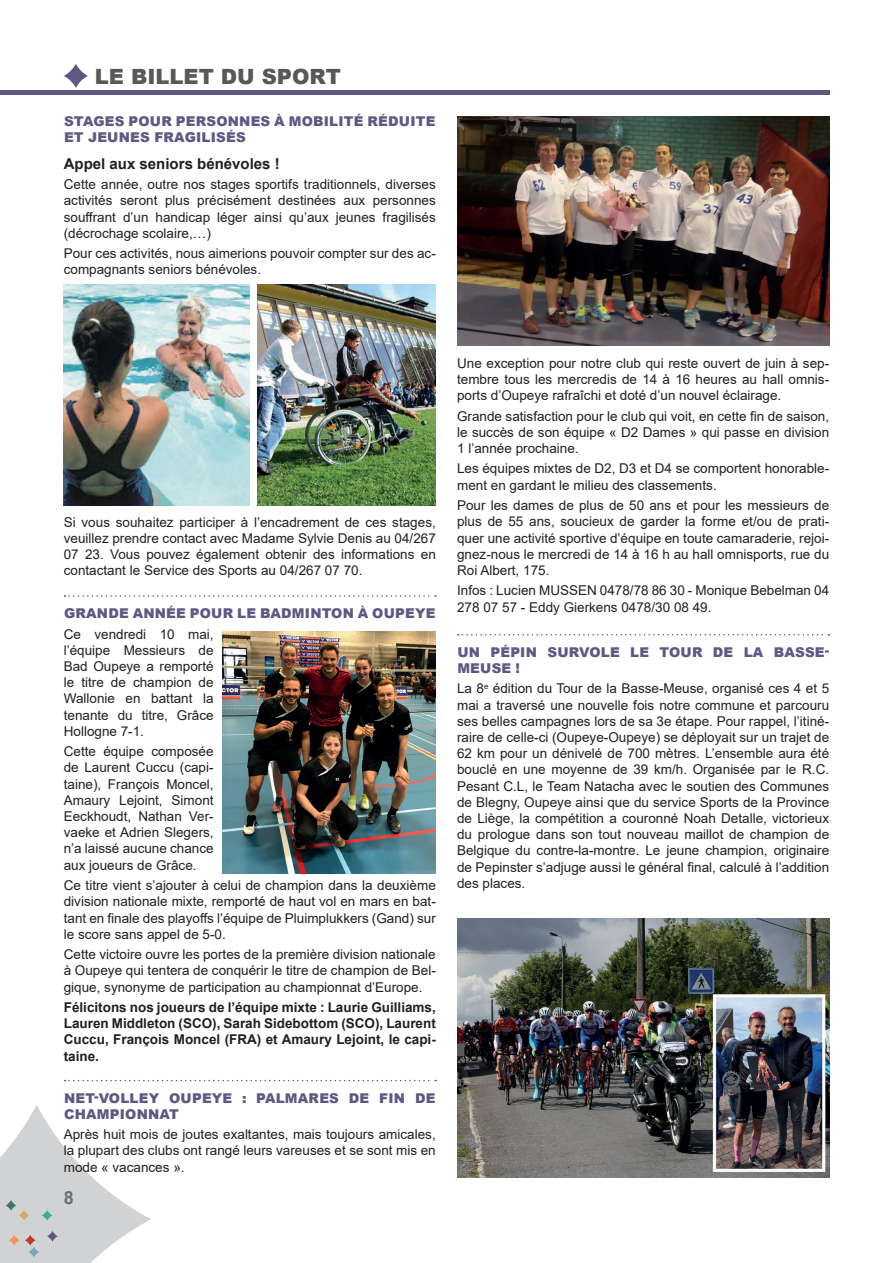
<style>
.page{position:relative;width:893px;height:1263px;background:#fff}
.page>*{position:absolute;margin:0;border:0;box-sizing:border-box;transform-origin:0 0}
.t1{font:900 21px "Arial";color:#57585a}
.t2{font:700 18px "Arial";color:#6c6d70}
.t3{font:700 15px "Arial";color:#231f20}
.t4{font:13.5px/16.2px "Arial";color:#231f20;text-align:justify}
.t5{font:900 13.5px/16.2px "Arial";letter-spacing:.015em;color:#5f5884}
.t6{font:700 13.5px/16.2px "Arial";color:#231f20;text-align:justify}
</style>
<div class="page">
<svg style="left:0;top:1105px;width:151px;height:158px"></svg>
<svg style="left:6px;top:1200px;width:10px;height:11px"></svg>
<svg style="left:19px;top:1210px;width:10px;height:11px"></svg>
<svg style="left:42px;top:1210px;width:10px;height:11px"></svg>
<svg style="left:47px;top:1231px;width:11px;height:10px"></svg>
<svg style="left:25px;top:1235px;width:11px;height:10px"></svg>
<svg style="left:29px;top:1247px;width:10px;height:10px"></svg>
<svg style="left:9px;top:1235px;width:11px;height:10px"></svg>
<svg style="left:65px;top:595px;width:371px;height:2px"></svg>
<svg style="left:64px;top:64px;width:24px;height:24px"></svg>
<hr style="left:0;top:91px;width:829px;height:4px;background:#5f5884">
<img style="left:64px;top:285px;width:186px;height:220px">
<img style="left:222px;top:631px;width:214px;height:243px">
<img style="left:258px;top:285px;width:178px;height:220px">
<svg style="left:65px;top:1080px;width:371px;height:1px"></svg>
<img style="left:457px;top:116px;width:372px;height:229px">
<img style="left:457px;top:918px;width:372px;height:260px">
<svg style="left:458px;top:634px;width:371px;height:1px"></svg>
<h1 class="t1" style="left:95px;top:61px;width:248px">LE BILLET DU SPORT</h1>
<p class="t5" style="left:64px;top:113px;width:373px">STAGES POUR PERSONNES À MOBILITÉ RÉDUITE<br>ET JEUNES FRAGILISÉS</p>
<p class="t3" style="left:64px;top:153px;width:217px">Appel aux seniors bénévoles !</p>
<p class="t4" style="left:64px;top:176px;width:374px">Cette année, outre nos stages sportifs traditionnels, diverses activités seront plus précisément destinées aux personnes souffrant d’un handicap léger ainsi qu’aux jeunes fragilisés (décrochage scolaire,…)</p>
<p class="t4" style="left:64px;top:245px;width:374px">Pour ces activités, nous aimerions pouvoir compter sur des ac&shy;compagnants seniors bénévoles.</p>
<p class="t4" style="left:64px;top:514px;width:374px">Si vous souhaitez participer à l’encadrement de ces stages, veuillez prendre contact avec Madame Sylvie Denis au 04/267<br>07 23. Vous pouvez également obtenir des informations en contactant le Service des Sports au 04/267 07 70.</p>
<p class="t5" style="left:64px;top:605px;width:373px">GRANDE ANNÉE POUR LE BADMINTON À OUPEYE</p>
<p class="t4" style="left:64px;top:626px;width:151px">Ce vendredi 10 mai, l’équipe Messieurs de Bad Oupeye a remporté le titre de champion de Wallonie en battant la tenante du titre, Grâce Hollogne 7-1.</p>
<p class="t4" style="left:64px;top:743px;width:151px">Cette équipe composée de Laurent Cuccu (capi&shy;taine), François Moncel, Amaury Lejoint, Simont Eeckhoudt, Nathan Ver&shy;vaeke et Adrien Slegers, n’a laissé aucune chance aux joueurs de Grâce.</p>
<p class="t4" style="left:64px;top:877px;width:374px">Ce titre vient s’ajouter à celui de champion dans la deuxième division nationale mixte, remporté de haut vol en mars en bat&shy;tant en finale des playoffs l’équipe de Pluimplukkers (Gand) sur le score sans appel de 5-0.</p>
<p class="t4" style="left:64px;top:946px;width:374px">Cette victoire ouvre les portes de la première division nationale à Oupeye qui tentera de conquérir le titre de champion de Bel&shy;gique, synonyme de participation au championnat d’Europe.</p>
<p class="t6" style="left:64px;top:999px;width:374px">Félicitons nos joueurs de l’équipe mixte : Laurie Guilliams, Lauren Middleton (SCO), Sarah Sidebottom (SCO), Laurent Cuccu, François Moncel (FRA) et Amaury Lejoint, le capi&shy;taine.</p>
<p class="t5" style="left:64px;top:1089px;width:373px">NET-VOLLEY OUPEYE : PALMARES DE FIN DE<br>CHAMPIONNAT</p>
<p class="t4" style="left:64px;top:1126px;width:374px">Après huit mois de joutes exaltantes, mais toujours amicales, la plupart des clubs ont rangé leurs vareuses et se sont mis en mode « vacances ».</p>
<h2 class="t2" style="left:64px;top:1185px;width:12px">8</h2>
<p class="t4" style="left:457px;top:355px;width:374px">Une exception pour notre club qui reste ouvert de juin à sep&shy;tembre tous les mercredis de 14 à 16 heures au hall omnis&shy;ports d’Oupeye rafraîchi et doté d’un nouvel éclairage.</p>
<p class="t4" style="left:457px;top:408px;width:374px">Grande satisfaction pour le club qui voit, en cette fin de saison, le succès de son équipe « D2 Dames » qui passe en division 1 l’année prochaine.</p>
<p class="t4" style="left:457px;top:460px;width:374px">Les équipes mixtes de D2, D3 et D4 se comportent honorable&shy;ment en gardant le milieu des classements.</p>
<p class="t4" style="left:457px;top:497px;width:374px">Pour les dames de plus de 50 ans et pour les messieurs de plus de 55 ans, soucieux de garder la forme et/ou de prati&shy;quer une activité sportive d’équipe en toute camaraderie, rejoi&shy;gnez-nous le mercredi de 14 à 16 h au hall omnisports, rue du Roi Albert, 175.</p>
<p class="t4" style="left:457px;top:582px;width:374px">Infos : Lucien MUSSEN 0478/78 86 30 - Monique Bebelman 04<br>278 07 57 - Eddy Gierkens 0478/30 08 49.</p>
<p class="t5" style="left:457px;top:643px;width:373px">UN PÉPIN SURVOLE LE TOUR DE LA BASSE-<br>MEUSE !</p>
<p class="t4" style="left:457px;top:680px;width:374px">La 8<sup>e</sup> édition du Tour de la Basse-Meuse, organisé ces 4 et 5 mai a traversé une nouvelle fois notre commune et parcouru ses belles campagnes lors de sa 3e étape. Pour rappel, l’itiné&shy;raire de celle-ci (Oupeye-Oupeye) se déployait sur un trajet de 62 km pour un dénivelé de 700 mètres. L’ensemble aura été bouclé en une moyenne de 39 km/h. Organisée par le R.C.<br>Pesant C.L, le Team Natacha avec le soutien des Communes de Blegny, Oupeye ainsi que du service Sports de la Province de Liège, la compétition a couronné Noah Detalle, victorieux du prologue dans son tout nouveau maillot de champion de Belgique du contre-la-montre. Le jeune champion, originaire de Pepinster s’adjuge aussi le général final, calculé à l’addition des places.</p>
</div>
